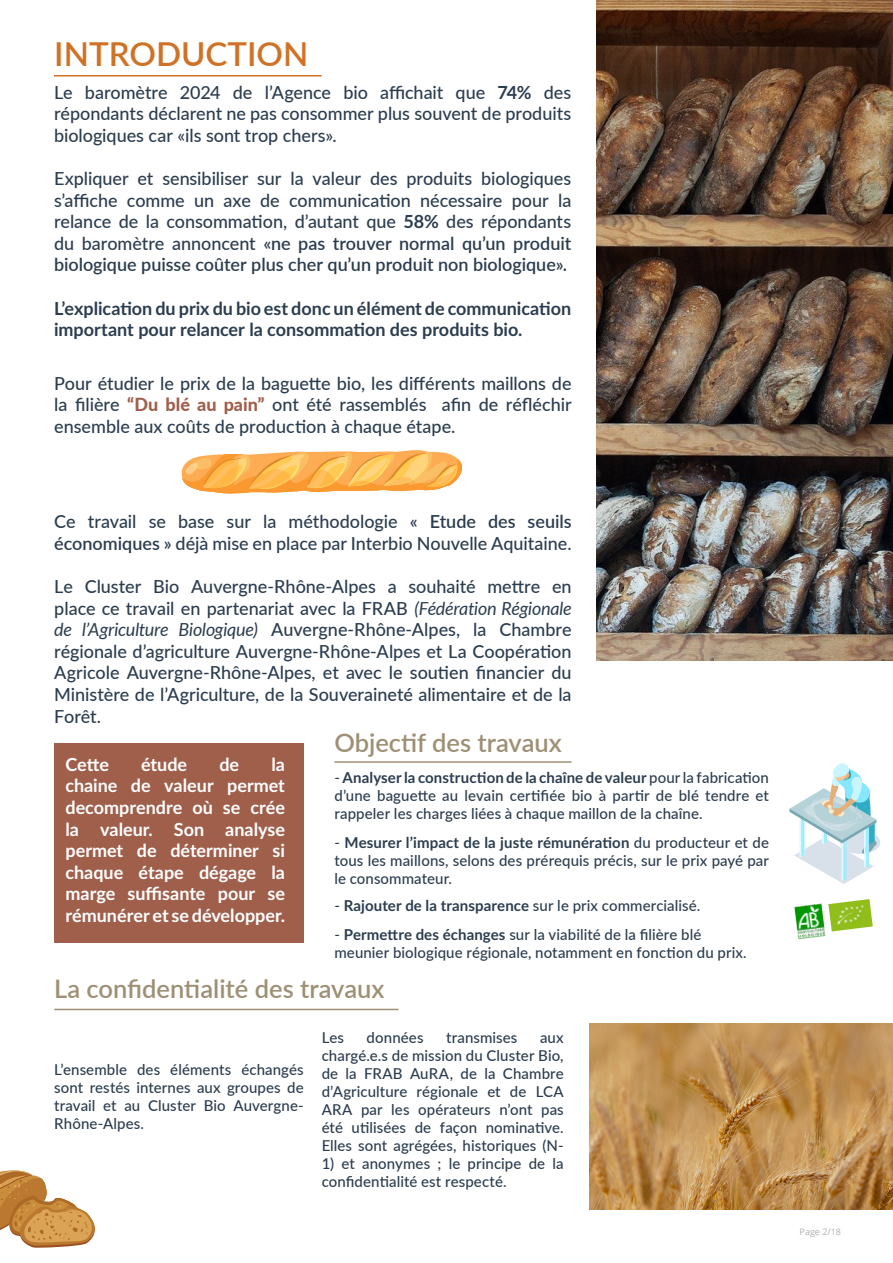
<style>
.page{position:relative;width:893px;height:1263px;background:#fff}
.page>*{position:absolute;margin:0;border:0;box-sizing:border-box;transform-origin:0 0}
.t1{font:600 33px "Lato";color:#cf7225}
.t2{font:600 25.5px "Lato";color:#9e9075}
.t3{font:500 18px/21.6px "Lato";color:#2b3d4f;text-align:justify}
.t4{font:700 18px/21.6px "Lato";color:#fff;text-align:justify}
.t5{font:700 18px/21.6px "Lato";color:#2b3d4f}
.t6{font:500 15px/18px "Lato";letter-spacing:.005em;color:#2b3d4f;text-align:justify}
.t7{font:9px "Open Sans";color:#afb1b5}
.s1{font-weight:700}
.s2{font-weight:600}
.s3{font-weight:800;color:#a05f4b}
.s4{font-weight:400;font-style:italic}
</style>
<div class="page">
<svg style="left:181px;top:450px;width:281px;height:44px"></svg>
<svg style="left:0;top:1170px;width:95px;height:78px"></svg>
<hr style="left:54px;top:75px;width:268px;height:1px;background:#cf7225">
<img style="left:597px;top:0;width:296px;height:660px">
<div style="left:54px;top:743px;width:250px;height:199px;background:#a05f4b"></div>
<hr style="left:334px;top:761px;width:238px;height:2px;background:#9e9075">
<hr style="left:54px;top:1009px;width:344px;height:1px;background:#9e9075">
<svg style="left:789px;top:763px;width:91px;height:121px"></svg>
<img style="left:794px;top:904px;width:31px;height:35px">
<img style="left:828px;top:899px;width:45px;height:32px">
<img style="left:589px;top:1023px;width:304px;height:186px">
<p class="t1" style="left:54px;top:30px;width:256px">INTRODUCTION</p>
<p class="t3" style="left:54px;top:80px;width:519px">Le baromètre 2024 de l’Agence bio affichait que <span class="s1">74%</span> des répondants déclarent ne pas consommer plus souvent de produits biologiques car «ils sont trop chers».</p>
<p class="t3" style="left:54px;top:167px;width:519px">Expliquer et sensibiliser sur la valeur des produits biologiques s’affiche comme un axe de communication nécessaire pour la relance de la consommation, d’autant que <span class="s1">58%</span> des répondants du baromètre annoncent <span class="s2">«ne pas trouver normal qu’un produit biologique puisse coûter plus cher qu’un produit non biologique».</span></p>
<p class="t5" style="left:54px;top:296px;width:519px">L’explication du prix du bio est donc un élément de communication important pour relancer la consommation des produits bio.</p>
<p class="t3" style="left:54px;top:372px;width:519px">Pour étudier le prix de la baguette bio, les différents maillons de la filière <span class="s3">“Du blé au pain”</span> ont été rassemblés afin de réfléchir ensemble aux coûts de production à chaque étape.</p>
<p class="t3" style="left:54px;top:510px;width:519px">Ce travail se base sur la méthodologie <span class="s2">« Etude des seuils économiques »</span> déjà mise en place par Interbio Nouvelle Aquitaine.</p>
<p class="t3" style="left:54px;top:575px;width:519px">Le Cluster Bio Auvergne-Rhône-Alpes a souhaité mettre en place ce travail en partenariat avec la FRAB <span class="s4">(Fédération Régionale de l’Agriculture Biologique)</span> Auvergne-Rhône-Alpes, la Chambre régionale d’agriculture Auvergne-Rhône-Alpes et La Coopération Agricole Auvergne-Rhône-Alpes, et avec le soutien financier du Ministère de l’Agriculture, de la Souveraineté alimentaire et de la Forêt.</p>
<p class="t4" style="left:65px;top:753px;width:45px">Cette</p>
<p class="t4" style="left:141px;top:753px;width:48px">étude</p>
<p class="t4" style="left:219px;top:753px;width:21px">de</p>
<p class="t2" style="left:334px;top:724px;width:229px">Objectif des travaux</p>
<p class="t6" style="left:334px;top:768px;width:436px">- <span class="s1">Analyser la construction de la chaîne de valeur</span> pour la fabrication d’une baguette au levain certifiée bio à partir de blé tendre et rappeler les charges liées à chaque maillon de la chaîne.</p>
<p class="t4" style="left:65px;top:753px;width:221px;text-indent:206px">la chaine de valeur permet decomprendre où se crée la valeur. Son analyse permet de déterminer si chaque étape dégage la marge suffisante pour se rémunérer et se développer.</p>
<p class="t6" style="left:334px;top:832px;width:436px">- <span class="s1">Mesurer l’impact de la juste rémunération</span> du producteur et de tous les maillons, selons des prérequis précis, sur le prix payé par le consommateur.</p>
<p class="t6" style="left:334px;top:896px;width:367px">- <span class="s1">Rajouter de la transparence</span> sur le prix commercialisé.</p>
<p class="t6" style="left:334px;top:925px;width:368px">- <span class="s1">Permettre des échanges</span> sur la viabilité de la filière blé</p>
<p class="t6" style="left:334px;top:943px;width:414px">meunier biologique régionale, notamment en fonction du prix.</p>
<p class="t2" style="left:54px;top:970px;width:332px">La confidentialité des travaux</p>
<p class="t6" style="left:322px;top:1028px;width:24px">Les</p>
<p class="t6" style="left:367px;top:1028px;width:58px">données</p>
<p class="t6" style="left:446px;top:1028px;width:73px">transmises</p>
<p class="t6" style="left:322px;top:1028px;width:244px;text-indent:218px">aux chargé.e.s de mission du Cluster Bio, de la FRAB AuRA, de la Chambre d’Agriculture régionale et de LCA ARA par les opérateurs n’ont pas été utilisées de façon nominative.<br>Elles sont agrégées, historiques (N-</p>
<p class="t6" style="left:322px;top:1154px;width:244px">1) et anonymes ; le principe de la confidentialité est respecté.</p>
<p class="t6" style="left:54px;top:1060px;width:251px">L’ensemble des éléments échangés sont restés internes aux groupes de travail et au Cluster Bio Auvergne-Rhône-Alpes.</p>
<p class="t7" style="left:800px;top:1225px;width:43px">Page 2/18</p>
</div>
